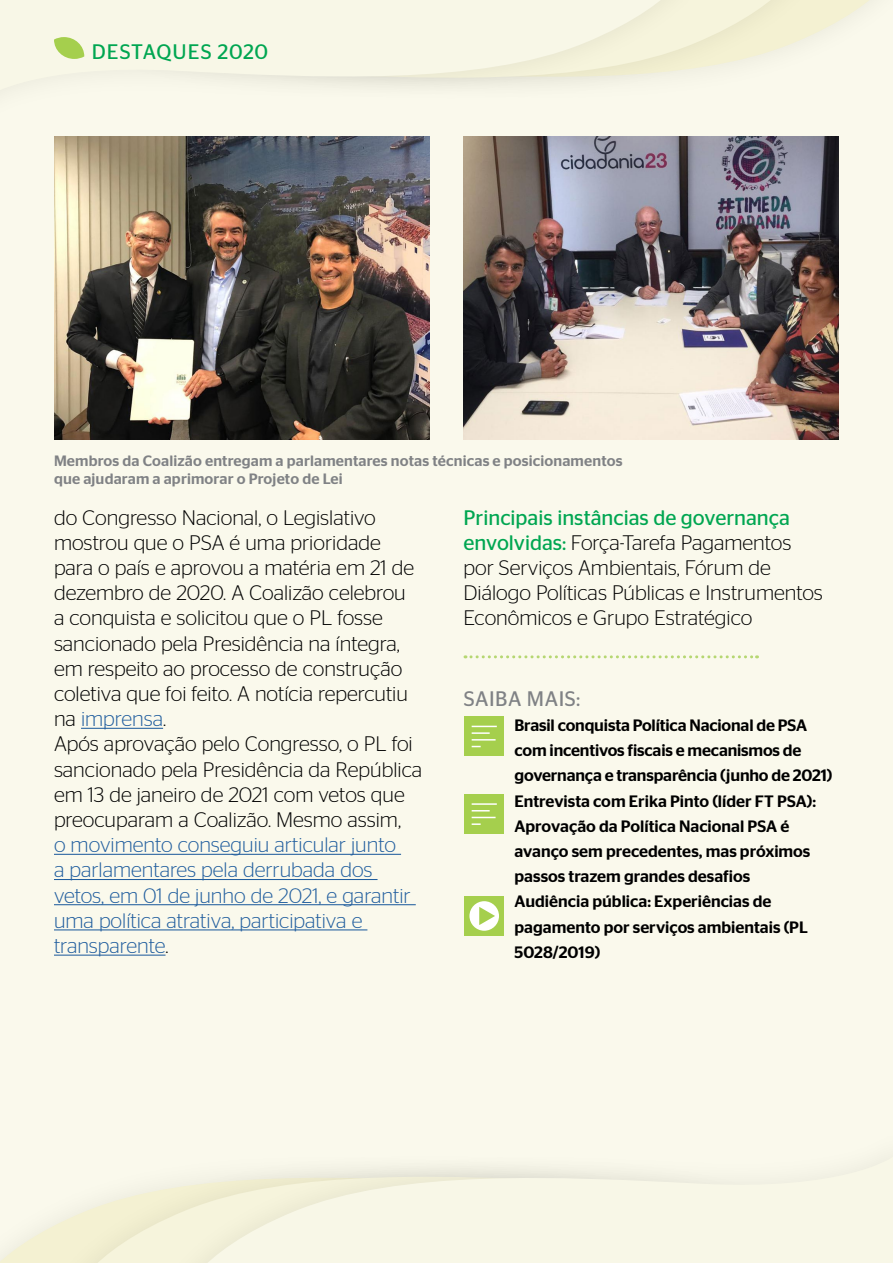
<style>
.page{position:relative;width:893px;height:1263px;background:#faf9ec}
.page>*{position:absolute;margin:0;border:0;box-sizing:border-box;transform-origin:0 0}
.t1{font:300 21px/25.2px "Stag Sans";color:#000}
.t2{font:300 21px/25.2px "Stag Sans";color:#215e9e}
.t3{font:21px "Stag Sans";letter-spacing:.03em;color:#00a651}
.t4{font:21px "Stag Sans";letter-spacing:.03em;color:#808285}
.t5{font:500 16.5px/25.2px "Stag Sans";color:#000}
.t6{font:500 15px/18px "Stag Sans";letter-spacing:.01em;color:#808285}
.s1{color:#215e9e}
.s2{color:#000}
.s3{font-weight:400;color:#00a651}
</style>
<div class="page">
<svg style="left:834px;top:0;width:36px;height:24px"></svg>
<div style="left:45px;top:0;width:789px;height:106px;background:#000;opacity:.08"></div>
<svg style="left:724px;top:0;width:85px;height:87px"></svg>
<div style="left:0;top:0;width:724px;height:132px;background:#000;opacity:.08"></div>
<svg style="left:0;top:0;width:699px;height:109px"></svg>
<svg style="left:0;top:1231px;width:44px;height:32px"></svg>
<div style="left:44px;top:1148px;width:789px;height:115px;background:#000;opacity:.08"></div>
<svg style="left:69px;top:1167px;width:85px;height:96px"></svg>
<div style="left:154px;top:1122px;width:739px;height:141px;background:#000;opacity:.08"></div>
<svg style="left:179px;top:1146px;width:714px;height:117px"></svg>
<hr style="left:81px;top:728px;width:82px;height:1px;background:#215e9e">
<hr style="left:54px;top:854px;width:347px;height:1px;background:#215e9e">
<hr style="left:54px;top:879px;width:324px;height:1px;background:#215e9e">
<hr style="left:54px;top:904px;width:362px;height:1px;background:#215e9e">
<hr style="left:54px;top:929px;width:313px;height:1px;background:#215e9e">
<hr style="left:54px;top:954px;width:112px;height:2px;background:#215e9e">
<svg style="left:465px;top:655px;width:292px;height:3px"></svg>
<div style="left:464px;top:716px;width:40px;height:40px;background:#a5cf4d"></div>
<svg style="left:472px;top:726px;width:25px;height:14px"></svg>
<div style="left:464px;top:794px;width:40px;height:40px;background:#a5cf4d"></div>
<hr style="left:472px;top:803px;width:25px;height:2px;background:#fff">
<svg style="left:472px;top:810px;width:18px;height:1px"></svg>
<svg style="left:472px;top:817px;width:24px;height:8px"></svg>
<div style="left:464px;top:896px;width:40px;height:40px;background:#a5cf4d"></div>
<div style="left:469px;top:901px;width:30px;height:30px;background:#fff;border-radius:50%"></div>
<svg style="left:479px;top:907px;width:16px;height:18px"></svg>
<img style="left:54px;top:136px;width:375px;height:303px">
<img style="left:463px;top:136px;width:376px;height:303px">
<svg style="left:54px;top:37px;width:30px;height:22px"></svg>
<p class="t3" style="left:92px;top:40px;width:178px">DESTAQUES 2020</p>
<p class="t6" style="left:54px;top:452px;width:570px">Membros da Coalizão entregam a parlamentares notas técnicas e posicionamentos que ajudaram a aprimorar o Projeto de Lei</p>
<p class="t1" style="left:54px;top:504px;width:370px">do Congresso Nacional, o Legislativo mostrou que o PSA é uma prioridade para o país e aprovou a matéria em 21 de dezembro de 2020. A Coalizão celebrou<br>a conquista e solicitou que o PL fosse sancionado pela Presidência na íntegra, em respeito ao processo de construção coletiva que foi feito. A notícia repercutiu na <span class="s1">imprensa</span>.<br>Após aprovação pelo Congresso, o PL foi sancionado pela Presidência da República em 13 de janeiro de 2021 com vetos que preocuparam a Coalizão. Mesmo assim,</p>
<p class="t2" style="left:54px;top:832px;width:358px">o movimento conseguiu articular junto a parlamentares pela derrubada dos vetos, em 01 de junho de 2021, e garantir uma política atrativa, participativa e transparente<span class="s2">.</span></p>
<p class="t1" style="left:463px;top:504px;width:361px"><span class="s3">Principais instâncias de governança envolvidas:</span> Força-Tarefa Pagamentos por Serviços Ambientais, Fórum de Diálogo Políticas Públicas e Instrumentos Econômicos e Grupo Estratégico</p>
<p class="t4" style="left:464px;top:686px;width:118px">SAIBA MAIS:</p>
<p class="t5" style="left:514px;top:712px;width:319px">Brasil conquista Política Nacional de PSA com incentivos fiscais e mecanismos de governança e transparência (junho de 2021)<br>Entrevista com Erika Pinto (líder FT PSA):<br>Aprovação da Política Nacional PSA é avanço sem precedentes, mas próximos passos trazem grandes desafios<br>Audiência pública: Experiências de pagamento por serviços ambientais (PL 5028/2019)</p>
</div>
